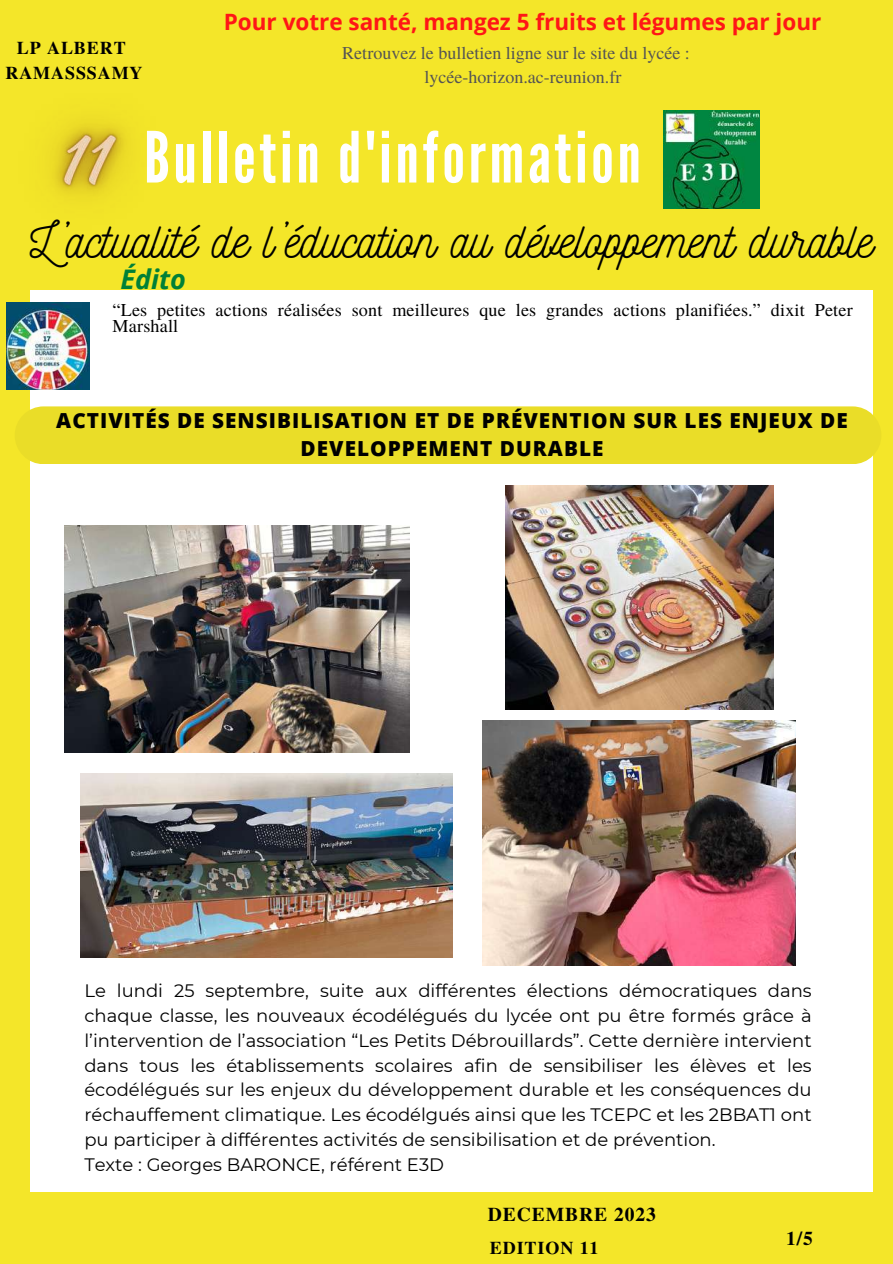
<style>
.page{position:relative;width:893px;height:1264px;background:#fff}
.page>*{position:absolute;margin:0;border:0;box-sizing:border-box;transform-origin:0 0}
.t1{font:70.35px "League Gothic";letter-spacing:.05em;color:#fff}
.t2{font:49.5px "Nickainley";color:#000}
.t3{font:italic 700 27px "Open Sans";color:#008037}
.t4{font:700 22.5px "Open Sans";color:#ff1616}
.t5{font:800 20.7px/28.2px "Open Sans";letter-spacing:.05em;color:#000;text-align:center}
.t6{font:700 19.5px "Te X Gyre Termes";letter-spacing:.05em;color:#000}
.t7{font:18.15px/16.8px "Te X Gyre Termes";letter-spacing:.01em;color:#000}
.t8{font:18px/24.8px "Montserrat";color:#000}
.t9{font:18px/24.8px "Te X Gyre Termes";color:#545454}
.t10{font:700 18px/24.8px "Te X Gyre Termes";letter-spacing:.05em;color:#000;text-align:center}
</style>
<div class="page">
<div style="left:0;top:0;width:892px;height:1263px;background:#f4e629"></div>
<div style="left:31px;top:291px;width:842px;height:900px;background:#fff"></div>
<img style="left:7px;top:307px;width:83px;height:83px">
<div style="left:15px;top:406px;width:866px;height:58px;background:#eadd28;border-radius:29px"></div>
<img style="left:64px;top:525px;width:345px;height:227px">
<img style="left:81px;top:773px;width:371px;height:184px">
<img style="left:505px;top:485px;width:268px;height:224px">
<img style="left:482px;top:720px;width:313px;height:245px">
<img style="left:663px;top:111px;width:96px;height:97px">
<img style="left:6px;top:123px;width:202px;height:184px">
<p class="t10" style="left:5px;top:35px;width:139px">LP ALBERT<br>RAMASSSAMY</p>
<p class="t4" style="left:224px;top:6px;width:599px">Pour votre santé, mangez 5 fruits et légumes par jour</p>
<p class="t9" style="left:424px;top:39px;width:267px;text-indent:-82px">Retrouvez le bulletien ligne sur le site du lycée : lycée-horizon.ac-reunion.fr</p>
<h1 class="t1" style="left:144px;top:117px;width:498px">Bulletin d'information</h1>
<h2 class="t2" style="left:30px;top:208px;width:845px">L’actualité de l’éducation au développement durable</h2>
<h3 class="t3" style="left:120px;top:260px;width:67px">Édito</h3>
<p class="t7" style="left:113px;top:300px;width:741px">“Les petites actions réalisées sont meilleures que les grandes actions planifiées.” dixit Peter<br>Marshall</p>
<p class="t5" style="left:56px;top:406px;width:792px">ACTIVITÉS DE SENSIBILISATION ET DE PRÉVENTION SUR LES ENJEUX DE<br>DEVELOPPEMENT DURABLE</p>
<p class="t8" style="left:84px;top:978px;width:728px">Le lundi 25 septembre, suite aux différentes élections démocratiques dans chaque classe, les nouveaux écodélégués du lycée ont pu être formés grâce à l’intervention de l’association “Les Petits Débrouillards”. Cette dernière intervient dans tous les établissements scolaires afin de sensibiliser les élèves et les écodélégués sur les enjeux du développement durable et les conséquences du réchauffement climatique. Les écodélgués ainsi que les TCEPC et les 2BBAT1 ont pu participer à différentes activités de sensibilisation et de prévention.<br>Texte : Georges BARONCE, référent E3D</p>
<p class="t6" style="left:487px;top:1199px;width:170px">DECEMBRE 2023</p>
<p class="t10" style="left:490px;top:1234px;width:110px">EDITION 11</p>
<p class="t6" style="left:786px;top:1222px;width:28px">1/5</p>
</div>
